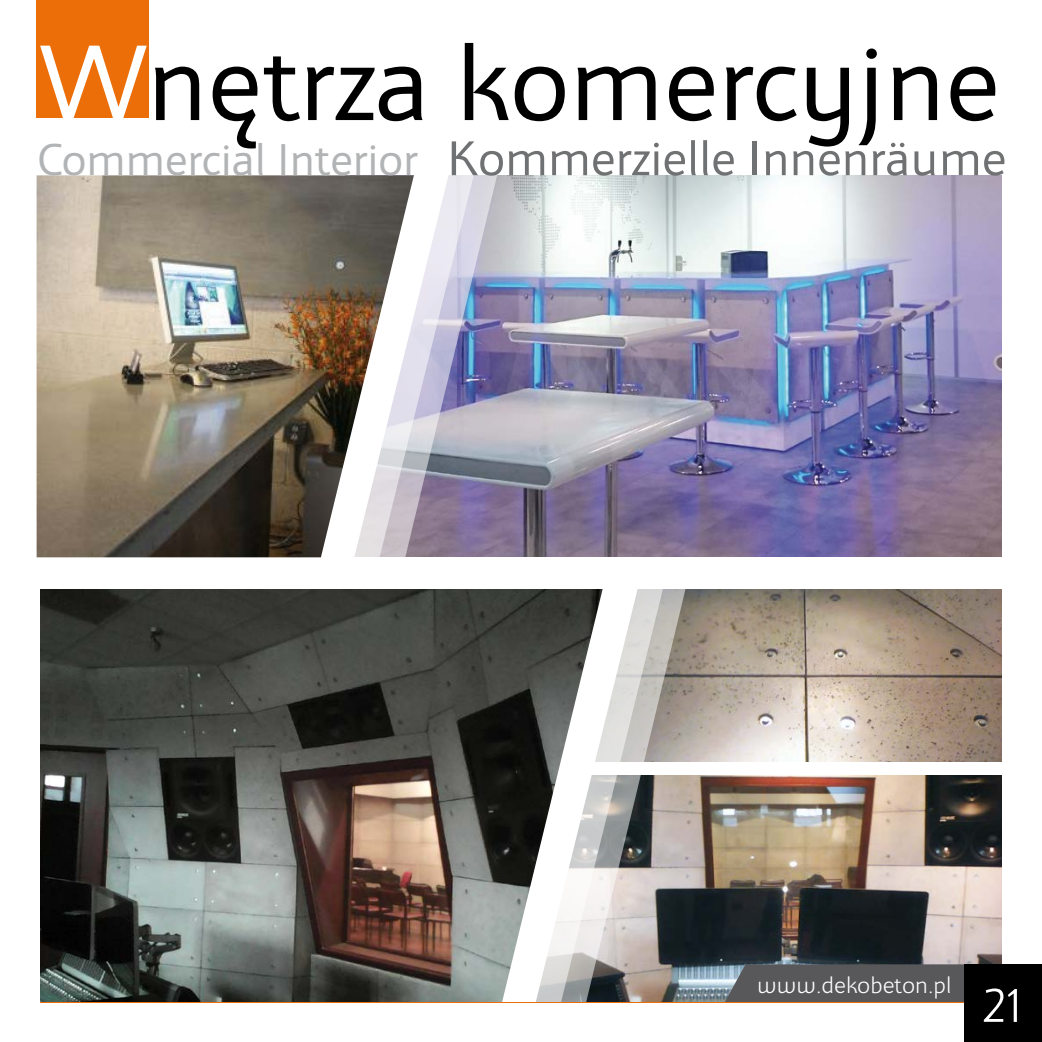
<style>
.page{position:relative;width:1042px;height:1042px;background:#fff}
.page>*{position:absolute;margin:0;border:0;box-sizing:border-box;transform-origin:0 0}
.t1{font:113.75px "Apolonia Nova OT";color:#000}
.t2{font:52.5px "Apolonia Nova Lekka OT";color:#fff}
.t3{font:51.62px "Apolonia Nova OT";color:#707172}
.t4{font:24.5px "Apolonia Nova Lekka OT";color:#fff}
.s1{color:#fff}
.s2{font-size:47.25px;color:#b1b3b4}
</style>
<div class="page">
<img style="left:531px;top:175px;width:471px;height:382px">
<img style="left:691px;top:589px;width:311px;height:172px">
<img style="left:691px;top:775px;width:311px;height:227px">
<img style="left:40px;top:589px;width:436px;height:413px">
<svg style="left:669px;top:589px;width:22px;height:413px;background:#8d8b87"></svg>
<svg style="left:724px;top:964px;width:240px;height:38px;background:#5b5c5f"></svg>
<svg style="left:476px;top:589px;width:21px;height:413px;background:#515551"></svg>
<svg style="left:497px;top:589px;width:172px;height:413px"></svg>
<hr style="left:0;top:1002px;width:1042px;height:1px;background:#eb6e08">
<div style="left:0;top:0;width:40px;height:1042px;background:#fff"></div>
<div style="left:964px;top:964px;width:78px;height:78px;background:#000"></div>
<img style="left:37px;top:175px;width:280px;height:382px">
<svg style="left:509px;top:175px;width:22px;height:382px;background:#9c99ad"></svg>
<img style="left:317px;top:175px;width:21px;height:383px">
<img style="left:338px;top:175px;width:171px;height:382px">
<div style="left:37px;top:0;width:112px;height:117px;background:#eb6e08"></div>
<h1 class="t1" style="left:40px;top:18px;width:961px"><span class="s1">W</span>nętrza komercyjne</h1>
<p class="t3" style="left:37px;top:129px;width:971px"><span class="s2">Commercial I nterior</span> Kommerzielle I nnenräume</p>
<p class="t4" style="left:757px;top:972px;width:196px">www.dekobeton.pl</p>
<p class="t2" style="left:983px;top:976px;width:40px">21</p>
</div>
